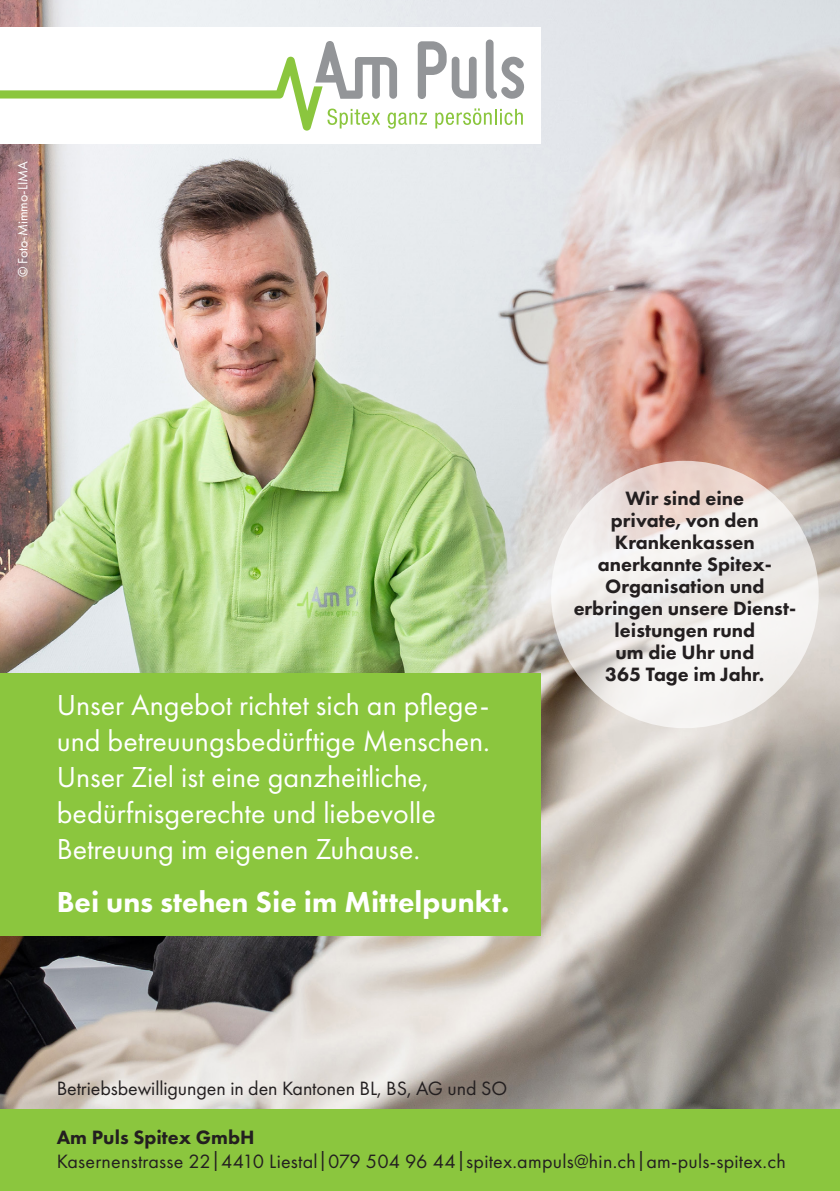
<style>
.page{position:relative;width:840px;height:1191px;background:#fff}
.page>*{position:absolute;margin:0;border:0;box-sizing:border-box;transform-origin:0 0}
.t1{font:30px/36px "Futura PT";color:#fff}
.t2{font:800 30px "Futura PT";color:#fff}
.t3{font:800 20px/22px "Futura PT";color:#231f20;text-align:center}
.t4{font:20px "Futura PT";letter-spacing:-.005em;color:#231f20}
.t5{font:14px "Futura PT";color:#fff}
</style>
<div class="page">
<img style="left:0;top:0;width:839px;height:1109px">
<div style="left:0;top:27px;width:540px;height:116px;background:#fff"></div>
<svg style="left:0;top:40px;width:524px;height:91px"></svg>
<svg style="left:550px;top:461px;width:268px;height:267px;fill:#f1efed"></svg>
<div style="left:0;top:673px;width:540px;height:262px;background:#8bc63e"></div>
<div style="left:0;top:1109px;width:839px;height:82px;background:#8bc63e"></div>
<p class="t5" style="left:14px;top:277px;width:118px;rotate:-90deg">© Foto-Mimmo-LIMA</p>
<p class="t1" style="left:57px;top:686px;width:434px">Unser Angebot richtet sich an pflege&shy;und betreuungsbedürftige Menschen.<br>Unser Ziel ist eine ganzheitliche, bedürfnisgerechte und liebevolle Betreuung im eigenen Zuhause.</p>
<p class="t2" style="left:57px;top:883px;width:454px">Bei uns stehen Sie im Mittelpunkt.</p>
<p class="t4" style="left:57px;top:1076px;width:452px">Betriebsbewilligungen in den Kantonen BL, BS, AG und SO</p>
<p class="t3" style="left:610px;top:487px;width:149px">Wir sind eine private, von den<br>Krankenkassen</p>
<p class="t3" style="left:573px;top:553px;width:224px">anerkannte Spitex-<br>Organisation und erbringen unsere Dienst&shy;leistungen rund<br>um die Uhr und<br>365 Tage im Jahr.</p>
<p class="t3" style="left:57px;top:1126px;width:199px">Am Puls Spitex GmbH</p>
<p class="t4" style="left:57px;top:1149px;width:730px">Kasernenstrasse 22|4410 Liestal|079 504 96 44|spitex.ampuls@hin.ch|am-puls-spitex.ch</p>
</div>
